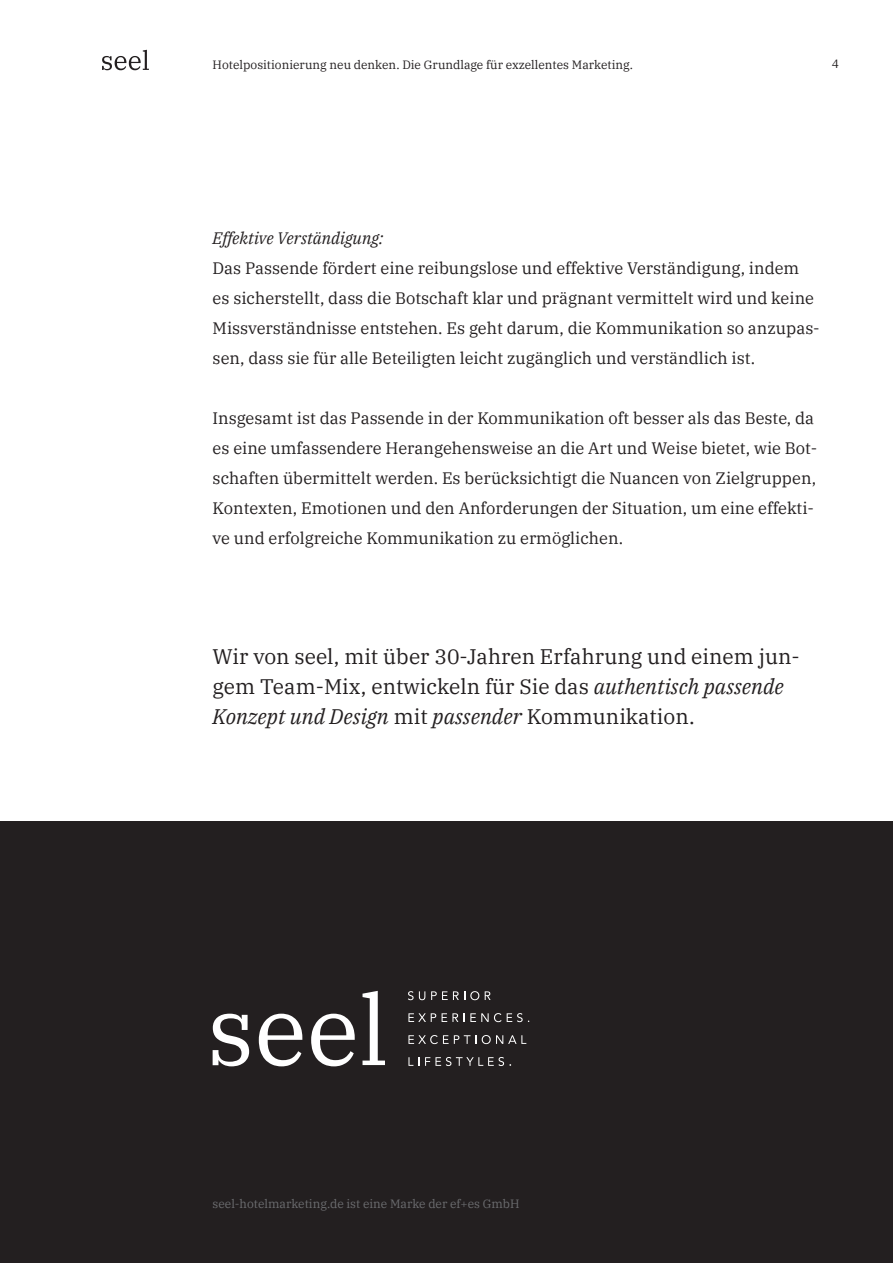
<style>
.page{position:relative;width:893px;height:1263px;background:#fff}
.page>*{position:absolute;margin:0;border:0;box-sizing:border-box;transform-origin:0 0}
.t1{font:21px/30px "IBM Plex Serif";color:#231f20}
.t2{font:16.5px/30px "IBM Plex Serif";color:#231f20}
.t3{font:italic 16.5px "IBM Plex Serif";color:#231f20}
.t4{font:12px "IBM Plex Serif";color:#231f20}
.t5{font:12px "IBM Plex Serif";color:#6c6d70}
.s1{font-style:italic}
</style>
<div class="page">
<svg style="left:102px;top:50px;width:47px;height:20px"></svg>
<div style="left:0;top:821px;width:893px;height:442px;background:#231f20"></div>
<svg style="left:213px;top:1014px;width:36px;height:52px"></svg>
<svg style="left:259px;top:1014px;width:43px;height:52px"></svg>
<svg style="left:311px;top:1014px;width:44px;height:52px"></svg>
<svg style="left:362px;top:991px;width:23px;height:74px"></svg>
<svg style="left:408px;top:991px;width:17px;height:9px"></svg>
<svg style="left:431px;top:991px;width:48px;height:9px"></svg>
<svg style="left:485px;top:991px;width:6px;height:9px"></svg>
<svg style="left:408px;top:1013px;width:28px;height:9px"></svg>
<svg style="left:442px;top:1013px;width:16px;height:9px"></svg>
<svg style="left:464px;top:1013px;width:65px;height:9px"></svg>
<svg style="left:408px;top:1035px;width:68px;height:9px"></svg>
<svg style="left:482px;top:1035px;width:44px;height:9px"></svg>
<svg style="left:408px;top:1057px;width:11px;height:9px"></svg>
<svg style="left:425px;top:1057px;width:86px;height:9px"></svg>
<p class="t4" style="left:213px;top:56px;width:422px">Hotelpositionierung neu denken. Die Grundlage für exzellentes Marketing.</p>
<p class="t4" style="left:832px;top:55px;width:9px">4</p>
<p class="t3" style="left:213px;top:225px;width:172px">Effektive Verständigung:</p>
<p class="t2" style="left:213px;top:251px;width:609px">Das Passende fördert eine reibungslose und effektive Verständigung, indem es sicherstellt, dass die Botschaft klar und prägnant vermittelt wird und keine Missverständnisse entstehen. Es geht darum, die Kommunikation so anzupas&shy;sen, dass sie für alle Beteiligten leicht zugänglich und verständlich ist.</p>
<p class="t2" style="left:213px;top:401px;width:606px">Insgesamt ist das Passende in der Kommunikation oft besser als das Beste, da es eine umfassendere Herangehensweise an die Art und Weise bietet, wie Bot&shy;schaften übermittelt werden. Es berücksichtigt die Nuancen von Zielgruppen, Kontexten, Emotionen und den Anforderungen der Situation, um eine effekti&shy;ve und erfolgreiche Kommunikation zu ermöglichen.</p>
<p class="t1" style="left:213px;top:639px;width:589px">Wir von seel, mit über 30-Jahren Erfahrung und einem jun&shy;gem Team-Mix, entwickeln für Sie das <span class="s1">authentisch passende<br>Konzept und Design</span> mit <span class="s1">passender</span> Kommunikation.</p>
<p class="t5" style="left:213px;top:1194px;width:308px">seel-hotelmarketing.de ist eine Marke der ef+es GmbH</p>
</div>
